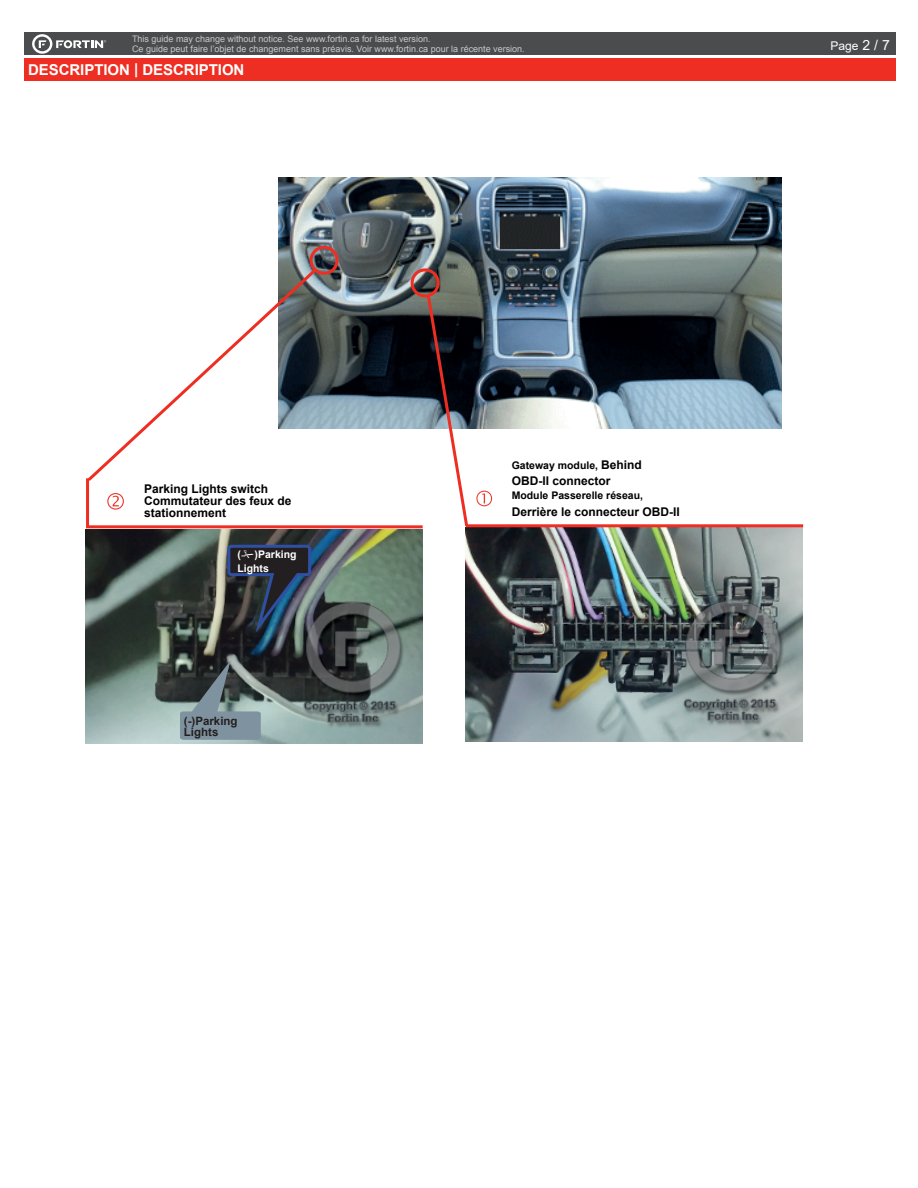
<style>
.page{position:relative;width:918px;height:1188px;background:#fff}
.page>*{position:absolute;margin:0;border:0;box-sizing:border-box;transform-origin:0 0}
.t1{font:700 15px "Arial";letter-spacing:-.005em;color:#fff}
.t2{font:700 12px/11.7px "Arial";color:#000001}
.t3{font:12px "Arial";color:#fff}
.t4{font:700 11.55px/11.6px "Arial";color:#231f20}
.t5{font:700 10.5px "Arial";color:#000001}
.t6{font:700 10.5px/14.1px "Arial";color:#fff}
.t7{font:9px/9.8px "Arial";color:#c7c8ca}
.s1{font-size:13.95px}
.s2{font-size:12px}
</style>
<div class="page">
<div style="left:24px;top:33px;width:872px;height:22px;background:#4b4c4d"></div>
<div style="left:24px;top:58px;width:872px;height:23px;background:#ee2e22"></div>
<svg style="left:32px;top:34px;width:74px;height:20px"></svg>
<img style="left:278px;top:177px;width:503px;height:252px">
<svg style="left:278px;top:266px;width:42px;height:26px"></svg>
<img style="left:85px;top:530px;width:338px;height:213px">
<img style="left:465px;top:527px;width:338px;height:214px">
<svg style="left:476px;top:491px;width:16px;height:15px"></svg>
<hr style="left:466px;top:524px;width:337px;height:3px;background:#ee2e22">
<svg style="left:180px;top:660px;width:81px;height:80px;background:#647276"></svg>
<svg style="left:85px;top:292px;width:385px;height:238px"></svg>
<div style="left:411px;top:268px;width:29px;height:29px;border:3px solid #ee2e22;border-radius:50%"></div>
<div style="left:310px;top:246px;width:29px;height:29px;border:3px solid #ee2e22;border-radius:50%"></div>
<svg style="left:226px;top:543px;width:87px;height:97px;background:#313b48"></svg>
<p class="t7" style="left:132px;top:34px;width:394px">This guide may change without notice. See www.fortin.ca for latest version.<br>Ce guide peut faire l’objet de changement sans préavis. Voir www.fortin.ca pour la récente version.</p>
<h1 class="t1" style="left:28px;top:59px;width:218px">DESCRIPTION | DESCRIPTION</h1>
<h2 class="t3" style="left:831px;top:38px;width:61px">Page <span class="s1">2 / 7</span></h2>
<p class="t2" style="left:144px;top:484px;width:149px">Parking Lights switch<br>Commutateur des feux de stationnement</p>
<p class="t6" style="left:237px;top:547px;width:5px">(</p>
<p class="t6" style="left:237px;top:547px;width:61px;text-indent:17px">)Parking<br>Lights</p>
<p class="t4" style="left:184px;top:715px;width:55px">(-)Parking<br>Lights</p>
<p class="t5" style="left:512px;top:457px;width:131px">Gateway module, <span class="s2">Behind</span></p>
<p class="t2" style="left:512px;top:475px;width:100px">OBD-II connector</p>
<p class="t5" style="left:512px;top:488px;width:133px">Module Passerelle réseau,</p>
<p class="t2" style="left:512px;top:506px;width:170px">Derrière le connecteur OBD-II</p>
</div>
